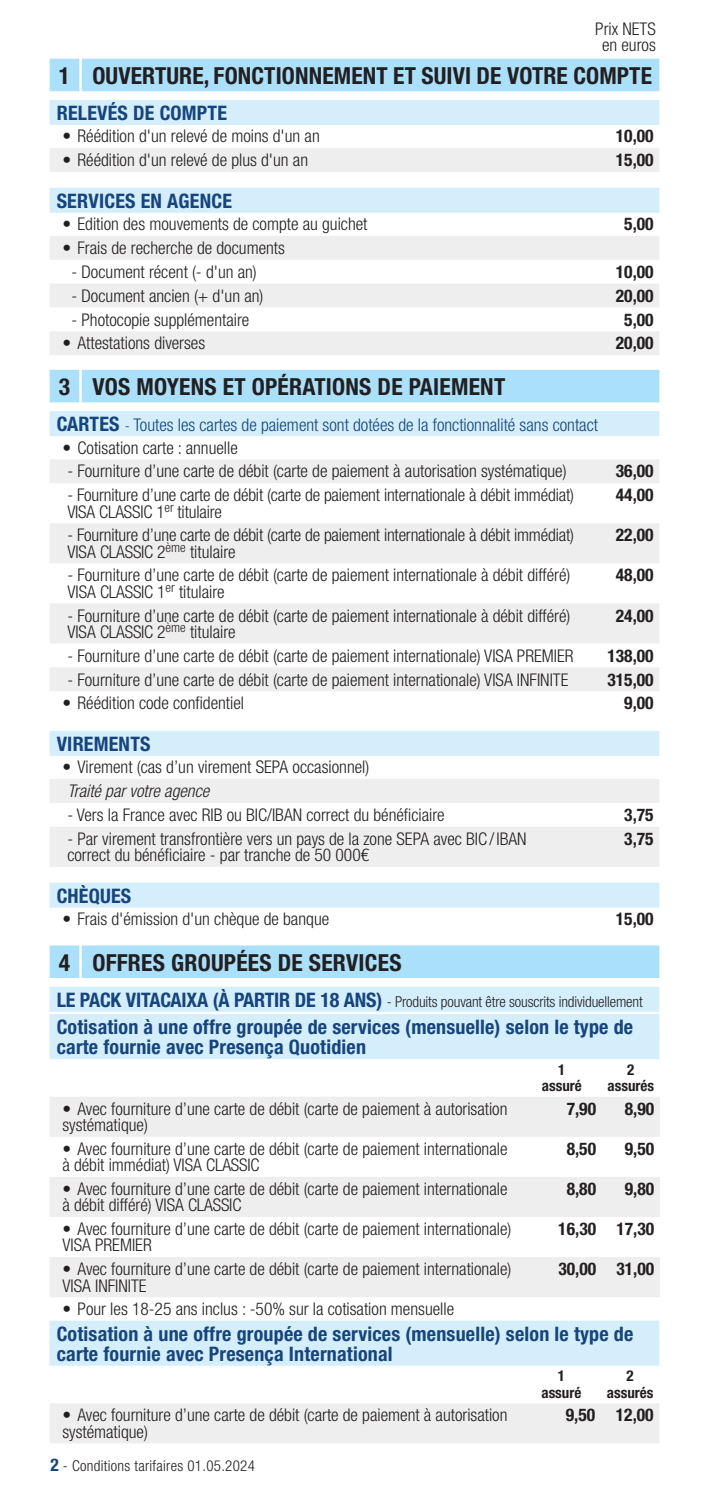
<style>
.page{position:relative;width:709px;height:1489px;background:#fff}
.page>*{position:absolute;margin:0;border:0;box-sizing:border-box;transform-origin:0 0}
.t1{font:700 condensed 23.5px "Helvetica Neue LT Std";letter-spacing:.01em;color:#231f20}
.t2{font:700 condensed 20px/20px "Helvetica Neue LT Std";letter-spacing:.01em;color:#16447f}
.t3{font:300 condensed 17.5px/16.2px "Helvetica Neue LT Std";color:#231f20}
.t4{font:700 condensed 17.5px "Helvetica Neue LT Std";color:#231f20}
.t5{font:300 condensed 17.5px "Helvetica Neue LT Std";color:#14447f}
.t6{font:italic 300 condensed 17.5px "Helvetica Neue LT Std";color:#231f20}
.t7{font:300 condensed 15px "Helvetica Neue LT Std";letter-spacing:-.01em;color:#231f20}
.t8{font:300 condensed 15px "Helvetica Neue LT Std";letter-spacing:.02em;color:#231f20}
.t9{font:700 condensed 15px/16.2px "Helvetica Neue LT Std";color:#231f20;text-align:center}
.s1{font-weight:700;font-size:20px}
.s2{font-size:15px}
.s3{font-weight:700;font-size:20px;color:#16447f}
.s4{font-weight:700;font-size:17.5px;color:#16447f}
</style>
<div class="page">
<div style="left:50px;top:59px;width:29px;height:32px;background:#aae0f9"></div>
<div style="left:82px;top:59px;width:577px;height:32px;background:#aae0f9"></div>
<div style="left:50px;top:100px;width:609px;height:25px;background:#d4effb"></div>
<div style="left:50px;top:148px;width:609px;height:24px;background:#eeeeef"></div>
<div style="left:50px;top:188px;width:609px;height:25px;background:#d4effb"></div>
<svg style="left:50px;top:236px;width:609px;height:119px;fill:#eeeeef"></svg>
<div style="left:50px;top:370px;width:29px;height:32px;background:#aae0f9"></div>
<div style="left:82px;top:370px;width:577px;height:32px;background:#aae0f9"></div>
<div style="left:50px;top:411px;width:609px;height:25px;background:#d4effb"></div>
<svg style="left:50px;top:459px;width:609px;height:232px;fill:#eeeeef"></svg>
<div style="left:50px;top:730px;width:609px;height:25px;background:#d4effb"></div>
<svg style="left:50px;top:779px;width:609px;height:87px;fill:#eeeeef"></svg>
<div style="left:50px;top:882px;width:609px;height:25px;background:#d4effb"></div>
<div style="left:50px;top:945px;width:29px;height:32px;background:#aae0f9"></div>
<div style="left:82px;top:945px;width:577px;height:32px;background:#aae0f9"></div>
<div style="left:50px;top:986px;width:609px;height:25px;background:#d4effb"></div>
<div style="left:50px;top:1014px;width:609px;height:25px;background:#d4effb"></div>
<div style="left:50px;top:1034px;width:609px;height:25px;background:#d4effb"></div>
<svg style="left:50px;top:1097px;width:610px;height:200px;fill:#eeeeef"></svg>
<div style="left:50px;top:1320px;width:609px;height:25px;background:#d4effb"></div>
<div style="left:50px;top:1340px;width:609px;height:25px;background:#d4effb"></div>
<div style="left:50px;top:1403px;width:609px;height:40px;background:#eeeeef"></div>
<p class="t3" style="left:595px;top:21px;width:62px;text-align:center">Prix NETS en euros</p>
<h1 class="t1" style="left:59px;top:62px;width:594px">1 OUVERTURE, FONCTIONNEMENT ET SUIVI DE VOTRE COMPTE</h1>
<p class="t2" style="left:57px;top:103px;width:172px">RELEVÉS DE COMPTE</p>
<p class="t3" style="left:62px;top:128px;width:259px">• Réédition d'un relevé de moins d'un an</p>
<p class="t4" style="left:616px;top:126px;width:39px">10,00</p>
<p class="t3" style="left:62px;top:152px;width:247px">• Réédition d'un relevé de plus d'un an</p>
<p class="t4" style="left:616px;top:149px;width:39px">15,00</p>
<p class="t2" style="left:57px;top:190px;width:177px">SERVICES EN AGENCE</p>
<p class="t3" style="left:62px;top:216px;width:307px">• Edition des mouvements de compte au guichet</p>
<p class="t4" style="left:624px;top:213px;width:31px">5,00</p>
<p class="t3" style="left:62px;top:240px;width:224px">• Frais de recherche de documents</p>
<p class="t3" style="left:72px;top:263px;width:187px">- Document récent (- d'un an)</p>
<p class="t4" style="left:616px;top:261px;width:39px">10,00</p>
<p class="t3" style="left:72px;top:287px;width:193px">- Document ancien (+ d'un an)</p>
<p class="t4" style="left:616px;top:285px;width:39px">20,00</p>
<p class="t3" style="left:72px;top:311px;width:179px">- Photocopie supplémentaire</p>
<p class="t4" style="left:624px;top:309px;width:31px">5,00</p>
<p class="t3" style="left:62px;top:335px;width:144px">• Attestations diverses</p>
<p class="t4" style="left:616px;top:332px;width:39px">20,00</p>
<h1 class="t1" style="left:59px;top:372px;width:448px">3 VOS MOYENS ET OPÉRATIONS DE PAIEMENT</h1>
<p class="t5" style="left:57px;top:415px;width:543px"><span class="s1">CARTES</span> <span class="s2">-</span> Toutes les cartes de paiement sont dotées de la fonctionnalité sans contact</p>
<p class="t3" style="left:62px;top:439px;width:177px">• Cotisation carte : annuelle</p>
<p class="t3" style="left:67px;top:463px;width:501px">- Fourniture d’une carte de débit (carte de paiement à autorisation systématique)</p>
<p class="t4" style="left:616px;top:460px;width:39px">36,00</p>
<p class="t3" style="left:67px;top:487px;width:508px">- Fourniture d’une carte de débit (carte de paiement internationale à débit immédiat)<br>VISA CLASSIC 1<sup>er</sup> titulaire</p>
<p class="t4" style="left:616px;top:484px;width:39px">44,00</p>
<p class="t3" style="left:67px;top:527px;width:508px">- Fourniture d’une carte de débit (carte de paiement internationale à débit immédiat)<br>VISA CLASSIC 2<sup>ème</sup> titulaire</p>
<p class="t4" style="left:616px;top:524px;width:39px">22,00</p>
<p class="t3" style="left:67px;top:567px;width:504px">- Fourniture d’une carte de débit (carte de paiement internationale à débit différé)<br>VISA CLASSIC 1<sup>er</sup> titulaire</p>
<p class="t4" style="left:616px;top:564px;width:39px">48,00</p>
<p class="t3" style="left:67px;top:607px;width:504px">- Fourniture d’une carte de débit (carte de paiement internationale à débit différé)<br>VISA CLASSIC 2<sup>ème</sup> titulaire</p>
<p class="t4" style="left:616px;top:604px;width:39px">24,00</p>
<p class="t3" style="left:67px;top:647px;width:508px">- Fourniture d’une carte de débit (carte de paiement internationale) VISA PREMIER</p>
<p class="t4" style="left:607px;top:645px;width:48px">138,00</p>
<p class="t3" style="left:67px;top:671px;width:502px">- Fourniture d’une carte de débit (carte de paiement internationale) VISA INFINITE</p>
<p class="t4" style="left:607px;top:668px;width:48px">315,00</p>
<p class="t3" style="left:62px;top:695px;width:183px">• Réédition code confidentiel</p>
<p class="t4" style="left:624px;top:692px;width:31px">9,00</p>
<p class="t2" style="left:57px;top:733px;width:95px">VIREMENTS</p>
<p class="t3" style="left:62px;top:758px;width:308px">• Virement (cas d’un virement SEPA occasionnel)</p>
<p class="t6" style="left:67px;top:781px;width:143px">Traité par votre agence</p>
<p class="t3" style="left:67px;top:806px;width:379px">- Vers la France avec RIB ou BIC/IBAN correct du bénéficiaire</p>
<p class="t4" style="left:624px;top:804px;width:31px">3,75</p>
<p class="t3" style="left:67px;top:830px;width:461px">- Par virement transfrontière vers un pays de la zone SEPA avec BIC/IBAN correct du bénéficiaire - par tranche de 50 000€</p>
<p class="t4" style="left:624px;top:828px;width:31px">3,75</p>
<p class="t2" style="left:57px;top:885px;width:76px">CHÈQUES</p>
<p class="t3" style="left:62px;top:910px;width:268px">• Frais d'émission d'un chèque de banque</p>
<p class="t4" style="left:616px;top:908px;width:39px">15,00</p>
<h1 class="t1" style="left:59px;top:948px;width:344px">4 OFFRES GROUPÉES DE SERVICES</h1>
<p class="t7" style="left:57px;top:992px;width:587px"><span class="s3">LE PACK VITACAIXA (À PARTIR DE 18 ANS)</span> - Produits pouvant être souscrits individuellement</p>
<p class="t2" style="left:57px;top:1016px;width:578px">Cotisation à une offre groupée de services (mensuelle) selon le type de carte fournie avec Presença Quotidien</p>
<p class="t9" style="left:542px;top:1061px;width:41px">1 assuré</p>
<p class="t9" style="left:607px;top:1061px;width:48px">2 assurés</p>
<p class="t3" style="left:62px;top:1100px;width:446px">• Avec fourniture d’une carte de débit (carte de paiement à autorisation systématique)</p>
<p class="t4" style="left:566px;top:1097px;width:31px">7,90</p>
<p class="t4" style="left:625px;top:1097px;width:31px">8,90</p>
<p class="t3" style="left:62px;top:1140px;width:446px">• Avec fourniture d’une carte de débit (carte de paiement internationale à débit immédiat) VISA CLASSIC</p>
<p class="t4" style="left:566px;top:1138px;width:31px">8,50</p>
<p class="t4" style="left:625px;top:1138px;width:31px">9,50</p>
<p class="t3" style="left:62px;top:1180px;width:446px">• Avec fourniture d’une carte de débit (carte de paiement internationale à débit différé) VISA CLASSIC</p>
<p class="t4" style="left:566px;top:1178px;width:31px">8,80</p>
<p class="t4" style="left:625px;top:1178px;width:31px">9,80</p>
<p class="t3" style="left:62px;top:1220px;width:450px">• Avec fourniture d’une carte de débit (carte de paiement internationale)<br>VISA PREMIER</p>
<p class="t4" style="left:558px;top:1218px;width:97px">16,30 17,30</p>
<p class="t3" style="left:62px;top:1260px;width:450px">• Avec fourniture d’une carte de débit (carte de paiement internationale)<br>VISA INFINITE</p>
<p class="t4" style="left:558px;top:1258px;width:97px">30,00 31,00</p>
<p class="t3" style="left:62px;top:1300px;width:393px">• Pour les 18-25 ans inclus : -50% sur la cotisation mensuelle</p>
<p class="t2" style="left:57px;top:1323px;width:578px">Cotisation à une offre groupée de services (mensuelle) selon le type de carte fournie avec Presença International</p>
<p class="t9" style="left:541px;top:1367px;width:41px">1 assuré</p>
<p class="t9" style="left:607px;top:1367px;width:48px">2 assurés</p>
<p class="t3" style="left:62px;top:1406px;width:446px">• Avec fourniture d’une carte de débit (carte de paiement à autorisation systématique)</p>
<p class="t4" style="left:566px;top:1404px;width:89px">9,50 12,00</p>
<p class="t8" style="left:50px;top:1456px;width:206px"><span class="s4">2</span> - Conditions tarifaires 01.05.2024</p>
</div>
